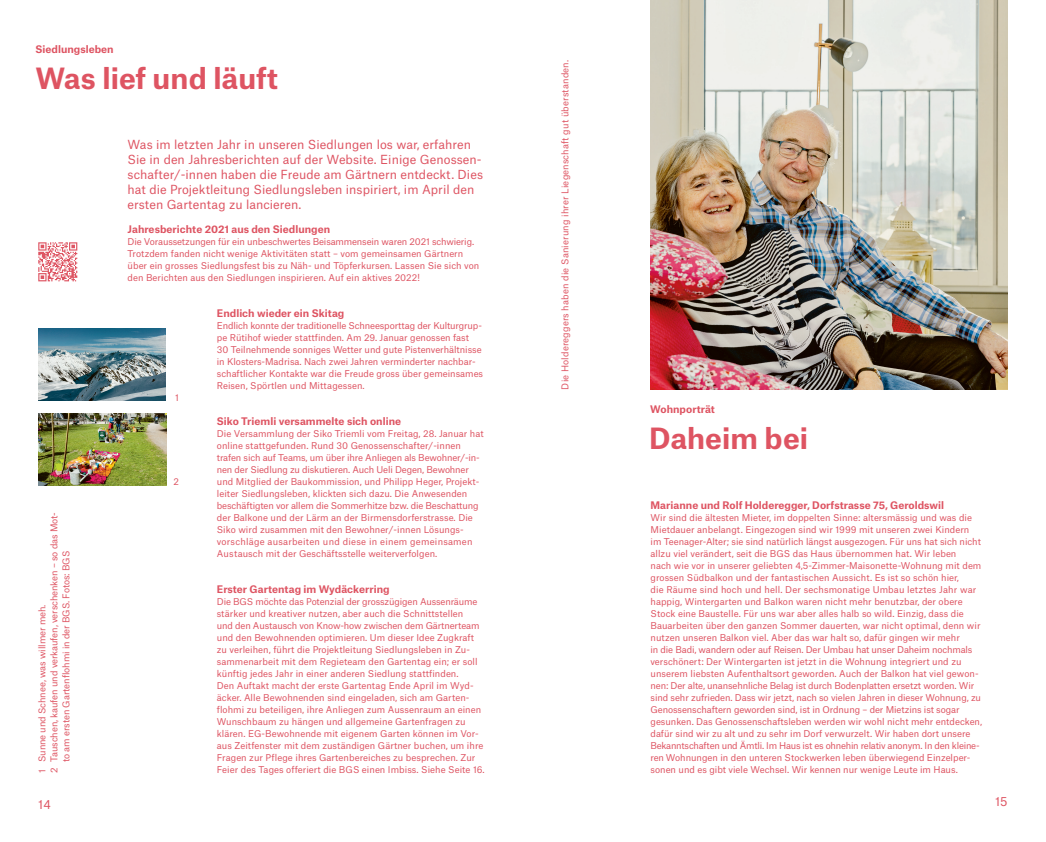
<style>
.page{position:relative;width:1046px;height:842px;background:#fff}
.page>*{position:absolute;margin:0;border:0;box-sizing:border-box;transform-origin:0 0}
.t1{font:700 28px "Atlas Grotesk";letter-spacing:.005em;color:#de5462}
.t2{font:12px/15px "Atlas Grotesk";letter-spacing:.005em;color:#de5462}
.t3{font:700 10px "Atlas Grotesk";letter-spacing:.005em;color:#de5462}
.t4{font:9px/12px "Atlas Grotesk";color:#de5462}
</style>
<div class="page">
<img style="left:651px;top:0;width:357px;height:389px">
<img style="left:38px;top:413px;width:128px;height:72px">
<img style="left:39px;top:329px;width:127px;height:72px">
<svg style="left:38px;top:242px;width:39px;height:39px"></svg>
<p class="t3" style="left:35px;top:41px;width:80px">Siedlungsleben</p>
<h1 class="t1" style="left:35px;top:55px;width:244px">Was lief und läuft</h1>
<p class="t2" style="left:128px;top:136px;width:357px">Was im letzten Jahr in unseren Siedlungen los war, erfahren Sie in den Jahresberichten auf der Website. Einige Genossen&shy;schafter/-innen haben die Freude am Gärtnern entdeckt. Dies hat die Projektleitung Siedlungsleben inspiriert, im April den ersten Gartentag zu lancieren.</p>
<p class="t3" style="left:128px;top:221px;width:204px">Jahresberichte 2021 aus den Siedlungen</p>
<p class="t4" style="left:128px;top:235px;width:353px">Die Voraussetzungen für ein unbeschwertes Beisammensein waren 2021 schwierig.<br>Trotzdem fanden nicht wenige Aktivitäten statt – vom gemeinsamen Gärtnern über ein grosses Siedlungsfest bis zu Näh- und Töpferkursen. Lassen Sie sich von den Berichten aus den Siedlungen inspirieren. Auf ein aktives 2022!</p>
<p class="t3" style="left:217px;top:305px;width:129px">Endlich wieder ein Skitag</p>
<p class="t4" style="left:217px;top:319px;width:268px">Endlich konnte der traditionelle Schneesporttag der Kulturgrup&shy;pe Rütihof wieder stattfinden. Am 29. Januar genossen fast<br>30 Teilnehmende sonniges Wetter und gute Pistenverhältnisse in Klosters-Madrisa. Nach zwei Jahren verminderter nachbar&shy;schaftlicher Kontakte war die Freude gross über gemeinsames Reisen, Spörtlen und Mittagessen.</p>
<p class="t3" style="left:217px;top:413px;width:186px">Siko Triemli versammelte sich online</p>
<p class="t4" style="left:217px;top:427px;width:268px">Die Versammlung der Siko Triemli vom Freitag, 28. Januar hat online stattgefunden. Rund 30 Genossenschafter/-innen trafen sich auf Teams, um über ihre Anliegen als Bewohner/-in&shy;nen der Siedlung zu diskutieren. Auch Ueli Degen, Bewohner und Mitglied der Baukommission, und Philipp Heger, Projekt&shy;leiter Siedlungsleben, klickten sich dazu. Die Anwesenden beschäftigten vor allem die Sommerhitze bzw. die Beschattung der Balkone und der Lärm an der Birmensdorferstrasse. Die Siko wird zusammen mit den Bewohner/-innen Lösungs&shy;vorschläge ausarbeiten und diese in einem gemeinsamen Austausch mit der Geschäftsstelle weiterverfolgen.</p>
<p class="t3" style="left:217px;top:581px;width:174px">Erster Gartentag im Wydäckerring</p>
<p class="t4" style="left:217px;top:595px;width:268px">Die BGS möchte das Potenzial der grosszügigen Aussenräume stärker und kreativer nutzen, aber auch die Schnittstellen<br>und den Austausch von Know-how zwischen dem Gärtnerteam und den Bewohnenden optimieren. Um dieser Idee Zugkraft zu verleihen, führt die Projektleitung Siedlungsleben in Zu&shy;sammenarbeit mit dem Regieteam den Gartentag ein; er soll künftig jedes Jahr in einer anderen Siedlung stattfinden.<br>Den Auftakt macht der erste Gartentag Ende April im Wyd&shy;äcker. Alle Bewohnenden sind eingeladen, sich am Garten&shy;flohmi zu beteiligen, ihre Anliegen zum Aussenraum an einen Wunschbaum zu hängen und allgemeine Gartenfragen zu klären. EG-Bewohnende mit eigenem Garten können im Vor&shy;aus Zeitfenster mit dem zuständigen Gärtner buchen, um ihre Fragen zur Pflege ihres Gartenbereiches zu besprechen. Zur</p>
<p class="t4" style="left:175px;top:391px;width:5px">1</p>
<p class="t4" style="left:173px;top:475px;width:7px">2</p>
<p class="t4" style="left:47px;top:773px;width:263px;rotate:-90deg">2 Tauschen, kaufen und verkaufen, verschenken – so das Mot-</p>
<p class="t4" style="left:59px;top:762px;width:213px;rotate:-90deg">to am ersten Gartenflohmi in der BGS. Fotos: BGS</p>
<p class="t4" style="left:35px;top:762px;width:159px;rotate:-90deg">Sunne und Schnee, was willmer meh.</p>
<p class="t4" style="left:35px;top:773px;width:5px;rotate:-90deg">1</p>
<p class="t4" style="left:217px;top:763px;width:269px">Feier des Tages offeriert die BGS einen Imbiss. Siehe Seite 16.</p>
<p class="t4" style="left:558px;top:389px;width:331px;rotate:-90deg">Die Holdereggers haben die Sanierung ihrer Liegenschaft gut überstanden.</p>
<p class="t3" style="left:650px;top:401px;width:66px">Wohnporträt</p>
<h1 class="t1" style="left:649px;top:415px;width:160px">Daheim bei</h1>
<p class="t3" style="left:651px;top:497px;width:295px">Marianne und Rolf Holderegger, Dorfstrasse 75, Geroldswil</p>
<p class="t4" style="left:651px;top:511px;width:333px">Wir sind die ältesten Mieter, im doppelten Sinne: altersmässig und was die Mietdauer anbelangt. Eingezogen sind wir 1999 mit unseren zwei Kindern im Teenager-Alter; sie sind natürlich längst ausgezogen. Für uns hat sich nicht allzu viel verändert, seit die BGS das Haus übernommen hat. Wir leben<br>nach wie vor in unserer geliebten 4,5-Zimmer-Maisonette-Wohnung mit dem grossen Südbalkon und der fantastischen Aussicht. Es ist so schön hier,<br>die Räume sind hoch und hell. Der sechsmonatige Umbau letztes Jahr war happig, Wintergarten und Balkon waren nicht mehr benutzbar, der obere Stock eine Baustelle. Für uns war aber alles halb so wild. Einzig, dass die Bauarbeiten über den ganzen Sommer dauerten, war nicht optimal, denn wir nutzen unseren Balkon viel. Aber das war halt so, dafür gingen wir mehr<br>in die Badi, wandern oder auf Reisen. Der Umbau hat unser Daheim nochmals verschönert: Der Wintergarten ist jetzt in die Wohnung integriert und zu unserem liebsten Aufenthaltsort geworden. Auch der Balkon hat viel gewon&shy;nen: Der alte, unansehnliche Belag ist durch Bodenplatten ersetzt worden. Wir sind sehr zufrieden. Dass wir jetzt, nach so vielen Jahren in dieser Wohnung, zu Genossenschaftern geworden sind, ist in Ordnung – der Mietzins ist sogar gesunken. Das Genossenschaftsleben werden wir wohl nicht mehr entdecken, dafür sind wir zu alt und zu sehr im Dorf verwurzelt. Wir haben dort unsere Bekanntschaften und Ämtli. Im Haus ist es ohnehin relativ anonym. In den kleine&shy;ren Wohnungen in den unteren Stockwerken leben überwiegend Einzelper&shy;sonen und es gibt viele Wechsel. Wir kennen nur wenige Leute im Haus.</p>
<h2 class="t2" style="left:38px;top:796px;width:14px">14</h2>
<h2 class="t2" style="left:995px;top:793px;width:14px">15</h2>
</div>
